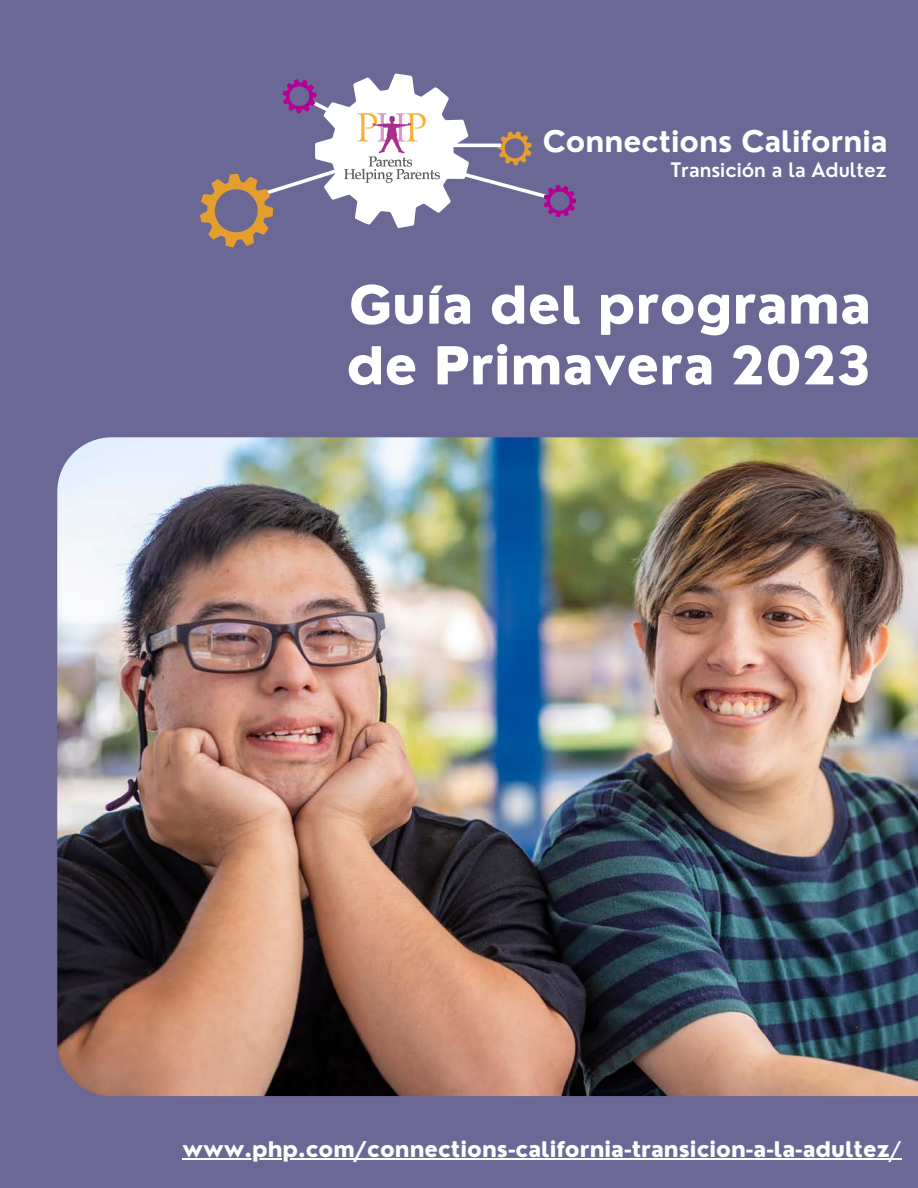
<style>
.page{position:relative;width:918px;height:1188px;background:#6c6896}
.page>*{position:absolute;margin:0;border:0;box-sizing:border-box;transform-origin:0 0}
.t1{font:800 51px/60.8px "Nourd";color:#fff}
.t2{font:700 28.95px "Nourd";color:#fff}
.t3{font:800 21px "Nourd";color:#fff}
.t4{font:600 19.5px "Nourd";color:#fff}
.s1{font-weight:600}
</style>
<div class="page">
<hr style="left:182px;top:1159px;width:708px;height:1px;background:#fff">
<svg style="left:890px;top:1159px;width:12px;height:1px"></svg>
<svg style="left:200px;top:73px;width:377px;height:175px"></svg>
<hr style="left:418px;top:144px;width:83px;height:3px;background:#fff">
<img style="left:344px;top:114px;width:95px;height:69px">
<img style="left:57px;top:437px;width:861px;height:659px">
<h2 class="t2" style="left:543px;top:123px;width:346px">Connections California</h2>
<p class="t4" style="left:671px;top:158px;width:217px">Transición a la Adultez</p>
<h1 class="t1" style="left:346px;top:274px;width:526px">Guía del programa de Primavera 2023</h1>
<p class="t3" style="left:182px;top:1136px;width:721px">www.php.com/connections-california-transicion-a-la-adultez<span class="s1">/</span></p>
</div>
